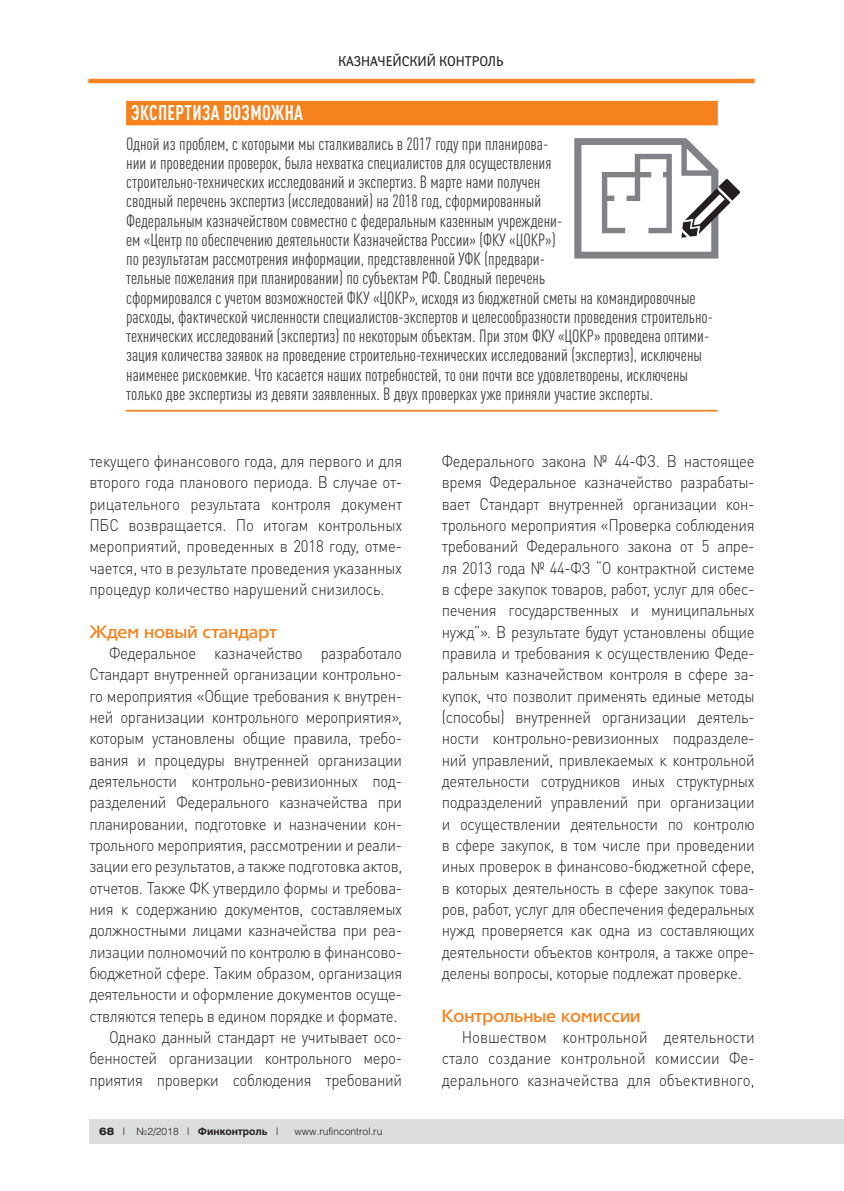
<style>
.page{position:relative;width:844px;height:1191px;background:#fff}
.page>*{position:absolute;margin:0;border:0;box-sizing:border-box;transform-origin:0 0}
.t1{font:700 condensed 21px "DIN Pro";letter-spacing:.02em;color:#fff;scale:.9 1}
.t2{font:condensed 17.5px/19.2px "DIN Pro";color:#404041}
.t3{font:17.5px "Tornado Medium C";color:#f5821f}
.t4{font:300 16.62px/21.3px "DIN Pro";letter-spacing:-.02em;color:#231f20;text-align:justify;scale:.9 1}
.t5{font:14px "Yanus C";color:#231f20;scale:.9 1}
.t6{font:700 10.15px "Helios C";color:#231f20}
.t7{font:10.15px "Helios Light C";color:#231f20}
.s1{font-family:"Helios Ext C"}
.s2{font-family:"Helios Light C";font-weight:400}
</style>
<div class="page">
<div style="left:89px;top:1119px;width:754px;height:24px;background:#dcddde"></div>
<hr style="left:88px;top:79px;width:666px;height:4px;background:#f5821f">
<div style="left:126px;top:101px;width:591px;height:24px;background:#f5821f"></div>
<hr style="left:126px;top:410px;width:591px;height:1px;background:#f5821f">
<svg style="left:574px;top:138px;width:166px;height:120px"></svg>
<p class="t5" style="left:338px;top:53px;width:185px">КАЗНАЧЕЙСКИЙ КОНТРОЛЬ</p>
<p class="t1" style="left:131px;top:101px;width:192px">ЭКСПЕРТИЗА ВОЗМОЖНА</p>
<p class="t2" style="left:126px;top:134px;width:588px">Одной из проблем, с которыми мы сталкивались в 2017 году при планирова-<br>нии и проведении проверок, была нехватка специалистов для осуществления<br>строительно-технических исследований и экспертиз. В марте нами получен<br>сводный перечень экспертиз (исследований) на 2018 год, сформированный<br>Федеральным казначейством совместно с федеральным казенным учреждени-<br>ем «Центр по обеспечению деятельности Казначейства России» (ФКУ «ЦОКР»)<br>по результатам рассмотрения информации, представленной УФК (предвари-<br>тельные пожелания при планировании) по субъектам РФ. Сводный перечень<br>сформировался с учетом возможностей ФКУ «ЦОКР», исходя из бюджетной сметы на командировочные расходы, фактической численности специалистов-экспертов и целесообразности проведения строительно&shy;технических исследований (экспертиз) по некоторым объектам. При этом ФКУ «ЦОКР» проведена оптими&shy;зация количества заявок на проведение строительно-технических исследований (экспертиз), исключены наименее рискоемкие. Что касается наших потребностей, то они почти все удовлетворены, исключены только две экспертизы из девяти заявленных. В двух проверках уже приняли участие эксперты.</p>
<p class="t4" style="left:89px;top:450px;width:349px">текущего финансового года, для первого и для второго года планового периода. В случае от&shy;рицательного результата контроля документ ПБС возвращается. По итогам контрольных мероприятий, проведенных в 2018 году, отме&shy;чается, что в результате проведения указанных процедур количество нарушений снизилось.</p>
<p class="t3" style="left:89px;top:622px;width:189px">Ждем новый стандарт</p>
<p class="t4" style="left:89px;top:642px;width:349px;text-align:right">Федеральное казначейство разработало Стандарт внутренней организации контрольно&shy;го мероприятия «Общие требования к внутрен&shy;ней организации контрольного мероприятия», которым установлены общие правила, требо&shy;вания и процедуры внутренней организации деятельности контрольно-ревизионных под&shy;разделений Федерального казначейства при планировании, подготовке и назначении кон&shy;трольного мероприятия, рассмотрении и реали&shy;зации его результатов, а также подготовка актов, отчетов. Также ФК утвердило формы и требова&shy;ния к содержанию документов, составляемых должностными лицами казначейства при реа&shy;лизации полномочий по контролю в финансово&shy;бюджетной сфере. Таким образом, организация деятельности и оформление документов осуще&shy;ствляются теперь в едином порядке и формате.<br>Однако данный стандарт не учитывает осо&shy;бенностей организации контрольного меро&shy;приятия проверки соблюдения требований</p>
<p class="t6" style="left:99px;top:1125px;width:180px"><span class="s1">68</span> <span class="s2">| №2/2018 |</span> Финконтроль <span class="s2">|</span></p>
<p class="t7" style="left:294px;top:1125px;width:89px">www.rufincontrol.ru</p>
<p class="t4" style="left:441px;top:450px;width:349px">Федерального закона № 44-ФЗ. В настоящее время Федеральное казначейство разрабаты&shy;вает Стандарт внутренней организации кон&shy;трольного мероприятия «Проверка соблюдения требований Федерального закона от 5 апре&shy;ля 2013 года № 44-ФЗ “О контрактной системе в сфере закупок товаров, работ, услуг для обес&shy;печения государственных и муниципальных нужд”». В результате будут установлены общие правила и требования к осуществлению Феде&shy;ральным казначейством контроля в сфере за&shy;купок, что позволит применять единые методы (способы) внутренней организации деятель&shy;ности контрольно-ревизионных подразделе&shy;ний управлений, привлекаемых к контрольной деятельности сотрудников иных структурных подразделений управлений при организации и осуществлении деятельности по контролю в сфере закупок, в том числе при проведении иных проверок в финансово-бюджетной сфере, в которых деятельность в сфере закупок това&shy;ров, работ, услуг для обеспечения федеральных нужд проверяется как одна из составляющих деятельности объектов контроля, а также опре&shy;делены вопросы, которые подлежат проверке.</p>
<p class="t3" style="left:441px;top:1006px;width:200px">Контрольные комиссии</p>
<p class="t4" style="left:441px;top:1026px;width:349px;text-indent:20px">Новшеством контрольной деятельности стало создание контрольной комиссии Фе&shy;дерального казначейства для объективного,</p>
</div>
